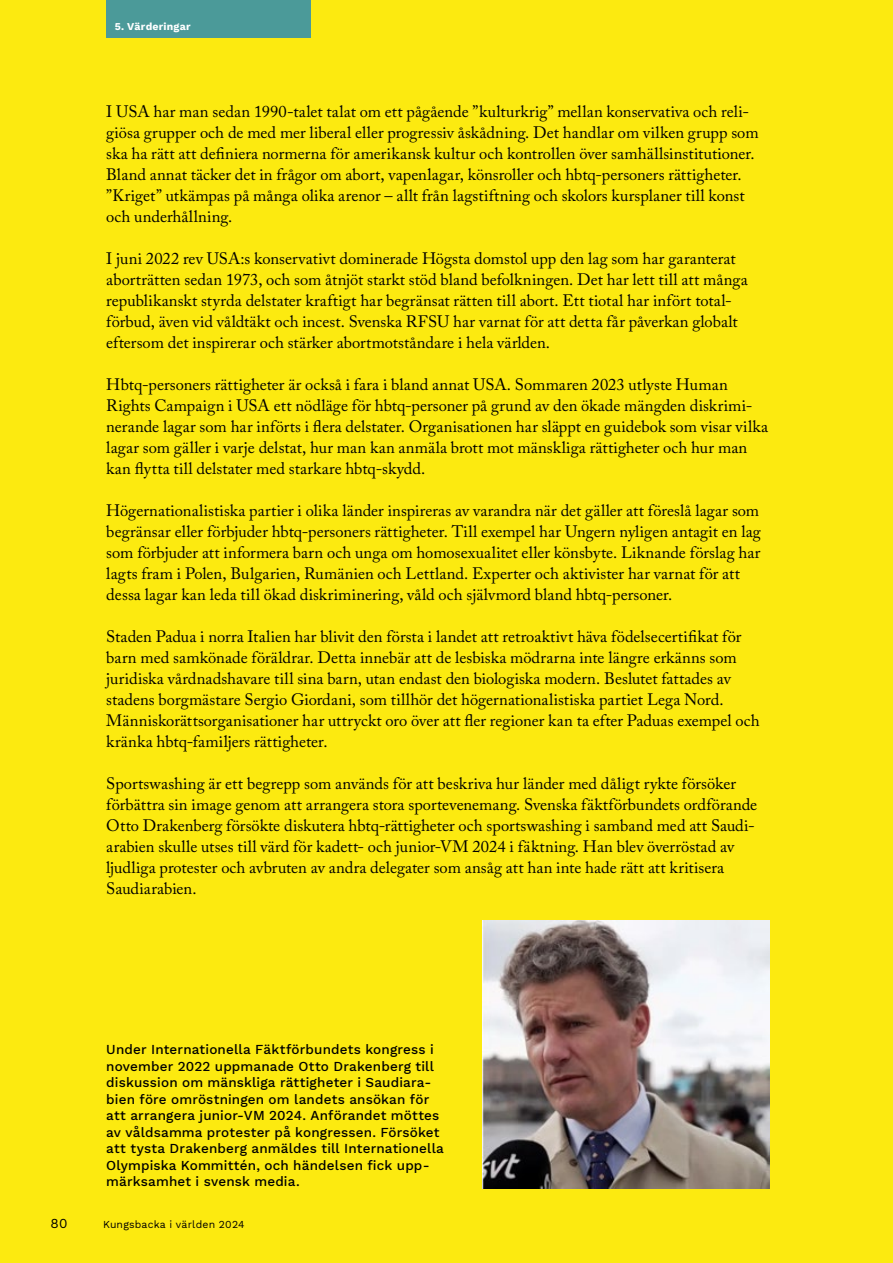
<style>
.page{position:relative;width:893px;height:1263px;background:#fcea10}
.page>*{position:absolute;margin:0;border:0;box-sizing:border-box;transform-origin:0 0}
.Brödtext_11{font:16.5px/21px "Adobe Caslon Pro";letter-spacing:.005em;color:#000}
.Bildtext{font:500 13.5px/16.5px "Work Sans";letter-spacing:.01em;color:#000}
.t1{font:13.5px "Work Sans";color:#000}
.t2{font:10.5px "Work Sans";letter-spacing:.02em;color:#000}
.t3{font:700 10.5px "Work Sans";letter-spacing:.02em;color:#fff}
</style>
<div class="page">
<img style="left:483px;top:921px;width:287px;height:267px">
<div style="left:106px;top:0;width:204px;height:38px;background:#4b9a99"></div>
<p class="t3" style="left:115px;top:20px;width:77px">5. Värderingar</p>
<p class="Brödtext_11" style="left:106px;top:101px;width:654px">I USA har man sedan 1990-talet talat om ett pågående ”kulturkrig” mellan konservativa och reli&shy;giösa grupper och de med mer liberal eller progressiv åskådning. Det handlar om vilken grupp som ska ha rätt att definiera normerna för amerikansk kultur och kontrollen över samhällsinstitutioner.<br>Bland annat täcker det in frågor om abort, vapenlagar, könsroller och hbtq-personers rättigheter. ”Kriget” utkämpas på många olika arenor – allt från lagstiftning och skolors kursplaner till konst och underhållning.</p>
<p class="Brödtext_11" style="left:106px;top:248px;width:643px">I juni 2022 rev USA:s konservativt dominerade Högsta domstol upp den lag som har garanterat aborträtten sedan 1973, och som åtnjöt starkt stöd bland befolkningen. Det har lett till att många republikanskt styrda delstater kraftigt har begränsat rätten till abort. Ett tiotal har infört total&shy;förbud, även vid våldtäkt och incest. Svenska RFSU har varnat för att detta får påverkan globalt eftersom det inspirerar och stärker abortmotståndare i hela världen.</p>
<p class="Brödtext_11" style="left:106px;top:374px;width:663px">Hbtq-personers rättigheter är också i fara i bland annat USA. Sommaren 2023 utlyste Human Rights Campaign i USA ett nödläge för hbtq-personer på grund av den ökade mängden diskrimi&shy;nerande lagar som har införts i flera delstater. Organisationen har släppt en guidebok som visar vilka lagar som gäller i varje delstat, hur man kan anmäla brott mot mänskliga rättigheter och hur man kan flytta till delstater med starkare hbtq-skydd.</p>
<p class="Brödtext_11" style="left:106px;top:500px;width:656px">Högernationalistiska partier i olika länder inspireras av varandra när det gäller att föreslå lagar som begränsar eller förbjuder hbtq-personers rättigheter. Till exempel har Ungern nyligen antagit en lag som förbjuder att informera barn och unga om homosexualitet eller könsbyte. Liknande förslag har lagts fram i Polen, Bulgarien, Rumänien och Lettland. Experter och aktivister har varnat för att dessa lagar kan leda till ökad diskriminering, våld och självmord bland hbtq-personer.</p>
<p class="Brödtext_11" style="left:106px;top:626px;width:655px">Staden Padua i norra Italien har blivit den första i landet att retroaktivt häva födelsecertifikat för barn med samkönade föräldrar. Detta innebär att de lesbiska mödrarna inte längre erkänns som juridiska vårdnadshavare till sina barn, utan endast den biologiska modern. Beslutet fattades av stadens borgmästare Sergio Giordani, som tillhör det högernationalistiska partiet Lega Nord.<br>Människorättsorganisationer har uttryckt oro över att fler regioner kan ta efter Paduas exempel och kränka hbtq-familjers rättigheter.</p>
<p class="Brödtext_11" style="left:106px;top:773px;width:652px">Sportswashing är ett begrepp som används för att beskriva hur länder med dåligt rykte försöker förbättra sin image genom att arrangera stora sportevenemang. Svenska fäktförbundets ordförande Otto Drakenberg försökte diskutera hbtq-rättigheter och sportswashing i samband med att Saudi&shy;arabien skulle utses till värd för kadett- och junior-VM 2024 i fäktning. Han blev överröstad av ljudliga protester och avbruten av andra delegater som ansåg att han inte hade rätt att kritisera Saudiarabien.</p>
<p class="Bildtext" style="left:106px;top:1041px;width:339px">Under Internationella Fäktförbundets kongress i november 2022 uppmanade Otto Drakenberg till diskussion om mänskliga rättigheter i Saudiara&shy;bien före omröstningen om landets ansökan för att arrangera junior-VM 2024. Anförandet möttes av våldsamma protester på kongressen. Försöket att tysta Drakenberg anmäldes till Internationella Olympiska Kommittén, och händelsen fick upp&shy;märksamhet i svensk media.</p>
<p class="t1" style="left:51px;top:1213px;width:18px">80</p>
<p class="t2" style="left:103px;top:1216px;width:143px">Kungsbacka i världen 2024</p>
</div>
